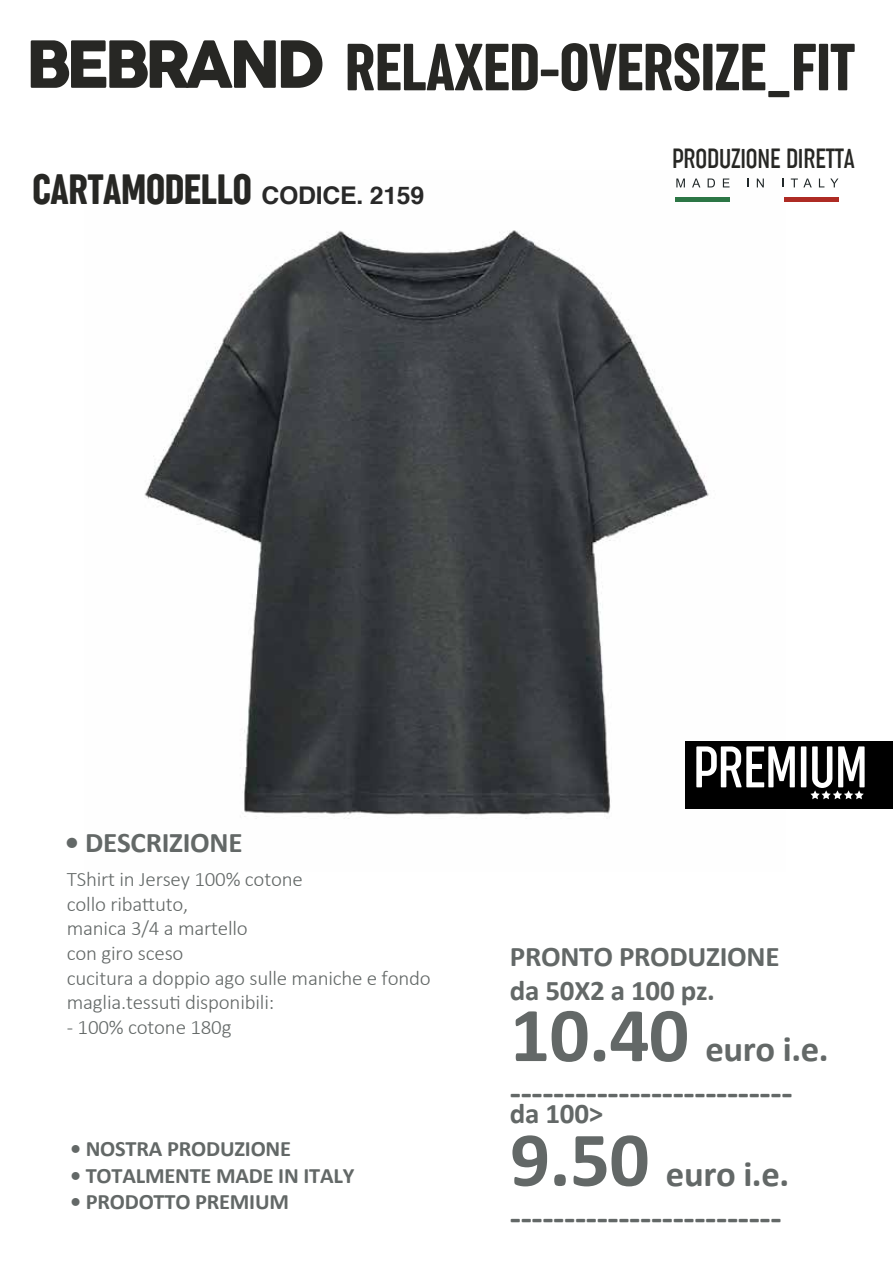
<style>
.page{position:relative;width:893px;height:1263px;background:#fff}
.page>*{position:absolute;margin:0;border:0;box-sizing:border-box;transform-origin:0 0}
.t1{font:68.85px "Sugo Pro Classic Trial";letter-spacing:-.01em;color:#272724}
.t2{font:300 60.6px "Sugo Pro Classic Trial";letter-spacing:-.01em;color:#fff}
.t3{font:44.1px "Sugo Pro Classic Trial";letter-spacing:-.01em;color:#272724}
.t4{font:700 36px/43.2px "Calibri";letter-spacing:-.01em;color:#636867}
.t5{font:700 28.5px/34.2px "Calibri";letter-spacing:-.01em;color:#636867}
.t6{font:300 28.35px "Sugo Pro Classic Trial";letter-spacing:-.01em;color:#272724}
.t7{font:700 22.05px "Calibri";letter-spacing:-.01em;color:#636867}
.t8{font:300 20.55px/24.8px "Calibri";letter-spacing:-.01em;color:#636867}
.s1{font-family:"COCOGOOSE";font-size:63.9px}
.s2{font-family:"Helvetica";font-weight:700;font-size:24.3px;color:#292929}
.s3{font-size:78px}
</style>
<div class="page">
<img style="left:144px;top:178px;width:641px;height:641px">
<svg style="left:676px;top:179px;width:9px;height:8px"></svg>
<svg style="left:692px;top:179px;width:8px;height:8px"></svg>
<svg style="left:708px;top:179px;width:7px;height:8px"></svg>
<svg style="left:723px;top:179px;width:6px;height:8px"></svg>
<svg style="left:757px;top:179px;width:7px;height:8px"></svg>
<svg style="left:791px;top:179px;width:21px;height:8px"></svg>
<svg style="left:819px;top:179px;width:5px;height:8px"></svg>
<svg style="left:830px;top:179px;width:8px;height:8px"></svg>
<div style="left:675px;top:197px;width:55px;height:5px;background:#2c7645"></div>
<div style="left:784px;top:197px;width:55px;height:5px;background:#ae2b24"></div>
<div style="left:685px;top:741px;width:208px;height:67px;background:#000"></div>
<svg style="left:810px;top:790px;width:54px;height:9px"></svg>
<h1 class="t1" style="left:26px;top:28px;width:831px"><span class="s1">BEBRAND</span> RELAXED-OVERSIZE_FIT</h1>
<h3 class="t3" style="left:32px;top:165px;width:393px">CARTAMODELLO <span class="s2">CODICE. 2159</span></h3>
<h3 class="t6" style="left:672px;top:142px;width:184px">PRODUZIONE DIRETTA</h3>
<h3 class="t5" style="left:65px;top:826px;width:179px">• DESCRIZIONE</h3>
<p class="t8" style="left:67px;top:866px;width:365px">TShirt in Jersey 100% cotone<br>collo ribattuto,<br>manica 3/4 a martello<br>con giro sceso<br>cucitura a doppio ago sulle maniche e fondo maglia.tessuti disponibili:</p>
<p class="t8" style="left:67px;top:1015px;width:166px">- 100% cotone 180g</p>
<p class="t7" style="left:70px;top:1135px;width:223px">• NOSTRA PRODUZIONE</p>
<p class="t7" style="left:70px;top:1161px;width:286px">• TOTALMENTE MADE IN ITALY</p>
<p class="t7" style="left:70px;top:1188px;width:221px">• PRODOTTO PREMIUM</p>
<h2 class="t2" style="left:693px;top:733px;width:176px">PREMIUM</h2>
<h3 class="t5" style="left:510px;top:940px;width:271px">PRONTO PRODUZIONE da 50X2 a 100 pz.</h3>
<h3 class="t4" style="left:510px;top:1027px;width:320px"><span class="s3">10.40</span> euro i.e. --------------------------</h3>
<h3 class="t5" style="left:510px;top:1097px;width:95px">da 100&gt;</h3>
<h3 class="t4" style="left:510px;top:1152px;width:281px"><span class="s3">9.50</span> euro i.e. -------------------------</h3>
</div>
